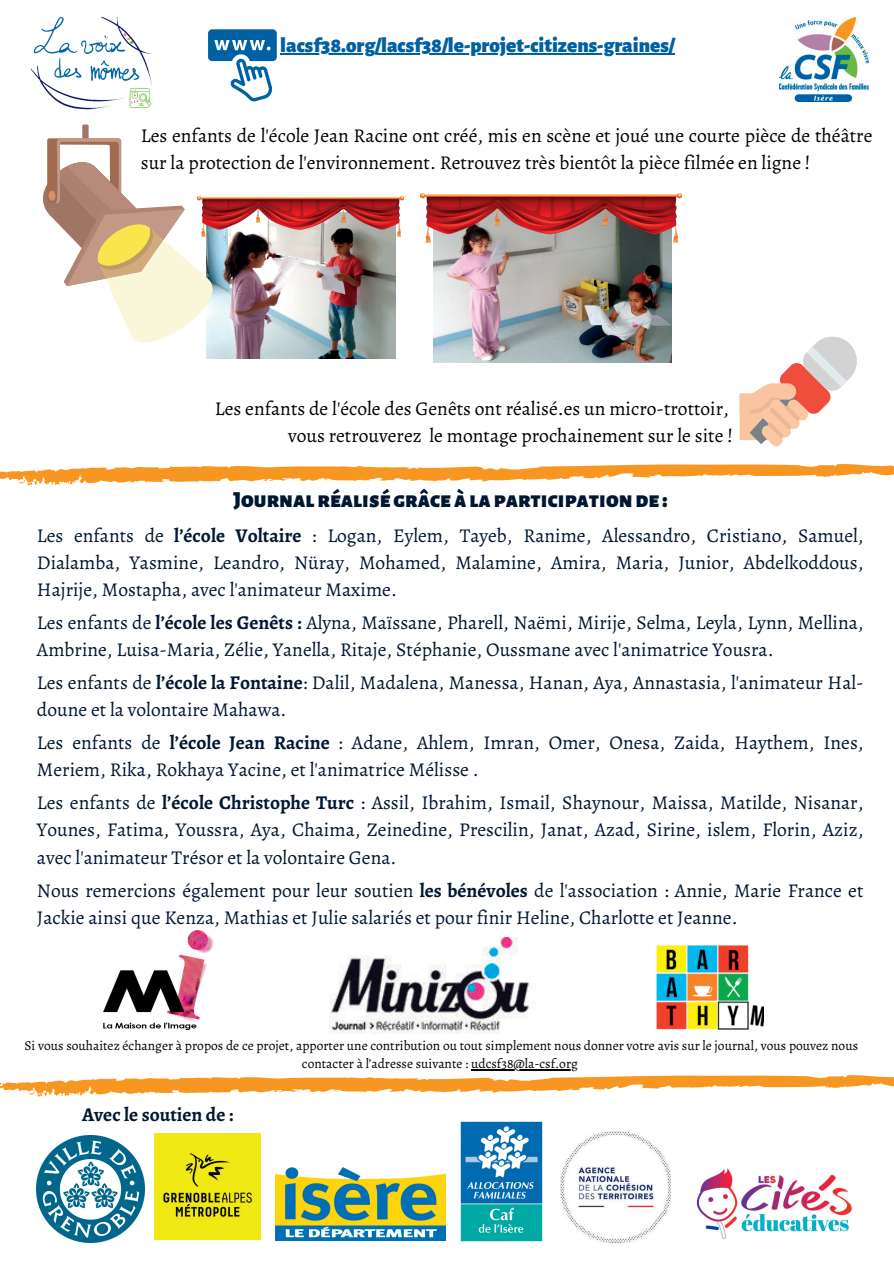
<style>
.page{position:relative;width:894px;height:1264px;background:#fff}
.page>*{position:absolute;margin:0;border:0;box-sizing:border-box;transform-origin:0 0}
.t1{font:900 22.5px "Alegreya Sans SC";color:#001631}
.t2{font:900 21px "Alegreya Sans";color:#0060a4}
.t3{font:19.5px/27px "Alegreya";color:#001631}
.t4{font:19.5px/27px "Alegreya";color:#000}
.t5{font:700 19.5px "Alegreya";color:#001631}
.t6{font:13.5px/18px "Alegreya";color:#000;text-align:center}
.s1{font-weight:700}
</style>
<div class="page">
<img style="left:30px;top:17px;width:122px;height:92px">
<svg style="left:0;top:1075px;width:893px;height:21px"></svg>
<img style="left:696px;top:1168px;width:157px;height:71px">
<img style="left:37px;top:1135px;width:107px;height:107px">
<img style="left:155px;top:1133px;width:106px;height:106px">
<img style="left:275px;top:1167px;width:170px;height:73px">
<img style="left:460px;top:1121px;width:82px;height:120px">
<img style="left:560px;top:1131px;width:110px;height:111px">
<img style="left:104px;top:930px;width:109px;height:99px">
<img style="left:330px;top:938px;width:206px;height:95px">
<img style="left:656px;top:945px;width:107px;height:85px">
<img style="left:206px;top:236px;width:189px;height:122px">
<img style="left:433px;top:243px;width:238px;height:119px">
<svg style="left:43px;top:124px;width:169px;height:218px"></svg>
<div style="left:48px;top:190px;width:8px;height:11px;background:#d78f65;border-radius:50%"></div>
<svg style="left:739px;top:336px;width:118px;height:111px"></svg>
<svg style="left:208px;top:29px;width:69px;height:72px"></svg>
<img style="left:779px;top:17px;width:89px;height:85px">
<svg style="left:0;top:464px;width:890px;height:21px"></svg>
<img style="left:198px;top:197px;width:206px;height:39px">
<hr style="left:471px;top:1069px;width:107px;height:1px;background:#000">
<hr style="left:280px;top:54px;width:394px;height:1px;background:#0060a4">
<img style="left:420px;top:193px;width:261px;height:50px">
<p class="t2" style="left:280px;top:36px;width:396px">lacsf38.org/lacsf38/le-projet-citizens-graines/</p>
<p class="t4" style="left:141px;top:122px;width:732px">Les enfants de l'école Jean Racine ont créé, mis en scène et joué une courte pièce de théâtre sur la protection de l'environnement. Retrouvez très bientôt la pièce filmée en ligne !</p>
<p class="t4" style="left:215px;top:395px;width:515px">Les enfants de l'école des Genêts ont réalisé.es un micro-trottoir,</p>
<p class="t4" style="left:288px;top:422px;width:446px">vous retrouverez le montage prochainement sur le site !</p>
<p class="t1" style="left:233px;top:489px;width:436px">Journalréalisé grâceàlaparticipationde :</p>
<p class="t3" style="left:37px;top:522px;width:827px;text-align:justify">Les enfants de <span class="s1">l’école Voltaire</span> : Logan, Eylem, Tayeb, Ranime, Alessandro, Cristiano, Samuel, Dialamba, Yasmine, Leandro, Nüray, Mohamed, Malamine, Amira, Maria, Junior, Abdelkoddous, Hajrije, Mostapha, avec l'animateur Maxime.</p>
<p class="t3" style="left:37px;top:609px;width:827px">Les enfants de <span class="s1">l’école les Genêts :</span> Alyna, Maïssane, Pharell, Naëmi, Mirije, Selma, Leyla, Lynn, Mellina,<br>Ambrine, Luisa-Maria, Zélie, Yanella, Ritaje, Stéphanie, Oussmane avec l'animatrice Yousra.</p>
<p class="t3" style="left:37px;top:669px;width:827px">Les enfants de <span class="s1">l’école la Fontaine</span>: Dalil, Madalena, Manessa, Hanan, Aya, Annastasia, l'animateur Hal&shy;doune et la volontaire Mahawa.</p>
<p class="t3" style="left:37px;top:729px;width:827px">Les enfants de <span class="s1">l’école Jean Racine</span> : Adane, Ahlem, Imran, Omer, Onesa, Zaida, Haythem, Ines,<br>Meriem, Rika, Rokhaya Yacine, et l'animatrice Mélisse .</p>
<p class="t3" style="left:37px;top:789px;width:827px;text-align:justify">Les enfants de <span class="s1">l’école Christophe Turc</span> : Assil, Ibrahim, Ismail, Shaynour, Maissa, Matilde, Nisanar, Younes, Fatima, Youssra, Aya, Chaima, Zeinedine, Prescilin, Janat, Azad, Sirine, islem, Florin, Aziz, avec l'animateur Trésor et la volontaire Gena.</p>
<p class="t3" style="left:37px;top:876px;width:827px">Nous remercions également pour leur soutien <span class="s1">les bénévoles</span> de l'association : Annie, Marie France et<br>Jackie ainsi que Kenza, Mathias et Julie salariés et pour finir Heline, Charlotte et Jeanne.</p>
<p class="t6" style="left:24px;top:1036px;width:834px">Si vous souhaitez échanger à propos de ce projet, apporter une contribution ou tout simplement nous donner votre avis sur le journal, vous pouvez nous contacter à l’adresse suivante : udcsf38@la-csf.org</p>
<p class="t5" style="left:82px;top:1100px;width:153px">Avec le soutien de :</p>
</div>
